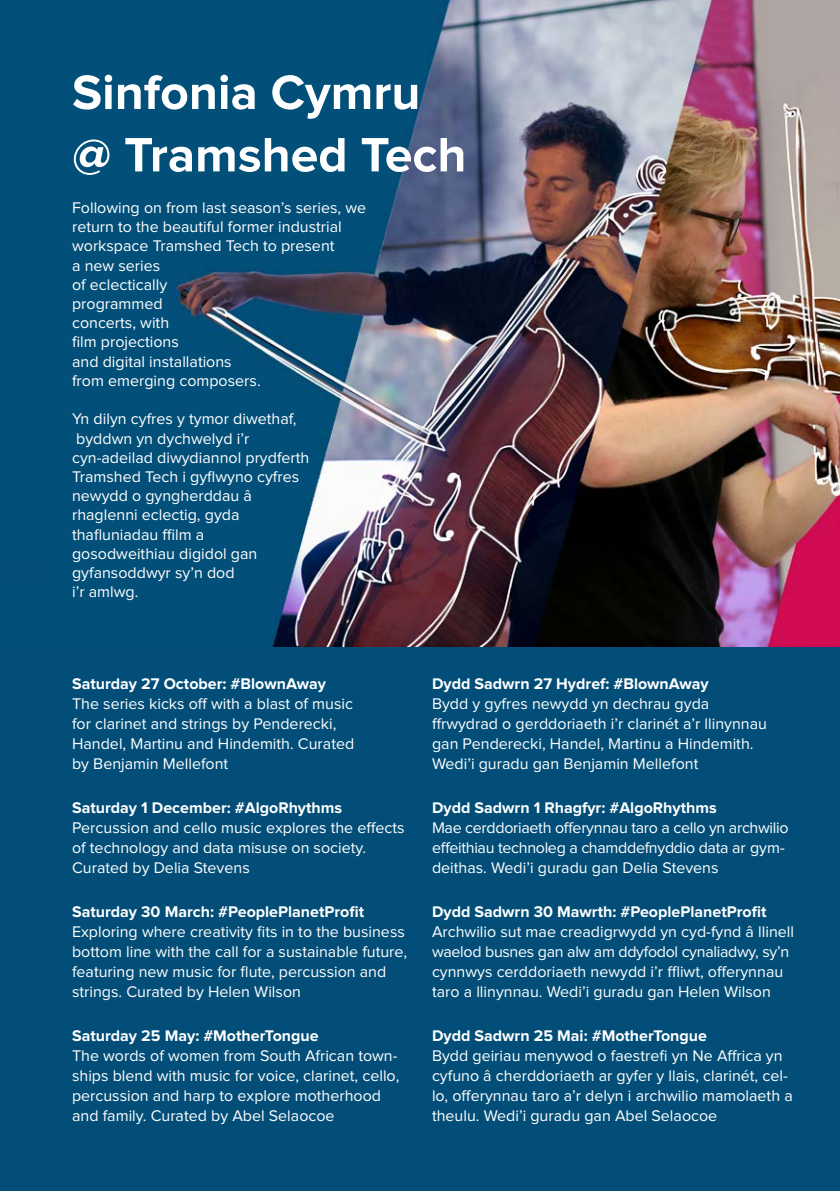
<style>
.page{position:relative;width:840px;height:1191px;background:#fff}
.page>*{position:absolute;margin:0;border:0;box-sizing:border-box;transform-origin:0 0}
.t1{font:700 50px/62.4px "Proxima Nova";color:#fff}
.t2{font:16px/20px "Proxima Nova";color:#fff}
.t3{font:700 16px "Proxima Nova";color:#fff}
.t4{font:16px/20px "Proxima Nova";letter-spacing:-.02em;color:#fff}
</style>
<div class="page">
<div style="left:0;top:0;width:839px;height:1191px;background:#024e78"></div>
<img style="left:175px;top:0;width:664px;height:646px">
<h1 class="t1" style="left:72px;top:63px;width:395px">Sinfonia Cymru @ Tramshed Tech</h1>
<p class="t2" style="left:72px;top:199px;width:295px;line-height:19.2px">Following on from last season’s series, we return to the beautiful former industrial workspace Tramshed Tech to present<br>a new series<br>of eclectically<br>programmed<br>concerts, with<br>film projections<br>and digital installations<br>from emerging composers.</p>
<p class="t2" style="left:72px;top:410px;width:239px;line-height:19.2px">Yn dilyn cyfres y tymor diwethaf, byddwn yn dychwelyd i’r cyn-adeilad diwydiannol prydferth<br>Tramshed Tech i gyflwyno cyfres newydd o gyngherddau â rhaglenni eclectig, gyda thafluniadau ffilm a gosodweithiau digidol gan gyfansoddwyr sy’n dod<br>i’r amlwg.</p>
<p class="t3" style="left:72px;top:676px;width:255px">Saturday 27 October: #BlownAway</p>
<p class="t2" style="left:72px;top:694px;width:283px">The series kicks off with a blast of music for clarinet and strings by Penderecki, Handel, Martinu and Hindemith. Curated by Benjamin Mellefont</p>
<p class="t3" style="left:72px;top:800px;width:271px">Saturday 1 December: #AlgoRhythms</p>
<p class="t2" style="left:72px;top:818px;width:334px">Percussion and cello music explores the effects of technology and data misuse on society.<br>Curated by Delia Stevens</p>
<p class="t3" style="left:72px;top:904px;width:293px">Saturday 30 March: #PeoplePlanetProfit</p>
<p class="t2" style="left:72px;top:922px;width:336px">Exploring where creativity fits in to the business bottom line with the call for a sustainable future, featuring new music for flute, percussion and strings. Curated by Helen Wilson</p>
<p class="t3" style="left:72px;top:1028px;width:248px">Saturday 25 May: #MotherTongue</p>
<p class="t2" style="left:72px;top:1046px;width:328px">The words of women from South African town&shy;ships blend with music for voice, clarinet, cello, percussion and harp to explore motherhood and family. Curated by Abel Selaocoe</p>
<p class="t3" style="left:432px;top:676px;width:278px">Dydd Sadwrn 27 Hydref: #BlownAway</p>
<p class="t2" style="left:432px;top:694px;width:336px">Bydd y gyfres newydd yn dechrau gyda ffrwydrad o gerddoriaeth i’r clarinét a’r llinynnau gan Penderecki, Handel, Martinu a Hindemith.<br>Wedi’i guradu gan Benjamin Mellefont</p>
<p class="t3" style="left:432px;top:800px;width:286px">Dydd Sadwrn 1 Rhagfyr: #AlgoRhythms</p>
<p class="t4" style="left:432px;top:818px;width:358px">Mae cerddoriaeth offerynnau taro a cello yn archwilio effeithiau technoleg a chamddefnyddio data ar gym&shy;deithas. Wedi’i guradu gan Delia Stevens</p>
<p class="t3" style="left:432px;top:904px;width:336px">Dydd Sadwrn 30 Mawrth: #PeoplePlanetProfit</p>
<p class="t2" style="left:432px;top:922px;width:363px">Archwilio sut mae creadigrwydd yn cyd-fynd â llinell waelod busnes gan alw am ddyfodol cynaliadwy, sy’n cynnwys cerddoriaeth newydd i’r ffliwt, offerynnau taro a llinynnau. Wedi’i guradu gan Helen Wilson</p>
<p class="t3" style="left:432px;top:1028px;width:276px">Dydd Sadwrn 25 Mai: #MotherTongue</p>
<p class="t2" style="left:432px;top:1046px;width:362px">Bydd geiriau menywod o faestrefi yn Ne Affrica yn cyfuno â cherddoriaeth ar gyfer y llais, clarinét, cel&shy;lo, offerynnau taro a’r delyn i archwilio mamolaeth a theulu. Wedi’i guradu gan Abel Selaocoe</p>
</div>
